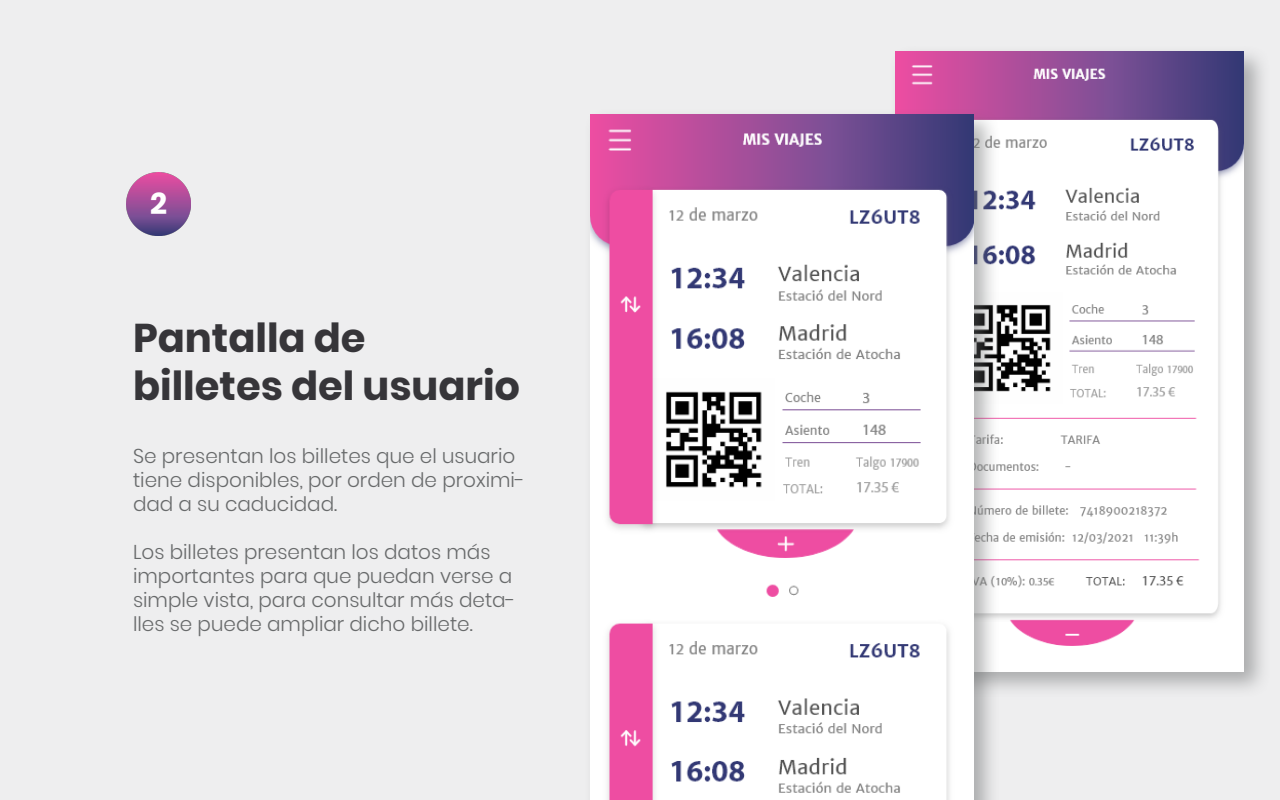
<style>
.page{position:relative;width:1280px;height:800px;background:#eeeeef}
.page>*{position:absolute;margin:0;border:0;box-sizing:border-box;transform-origin:0 0}
.t1{font:700 40px "Poppins";color:#363539}
.t2{font:700 30px "Poppins";color:#fff}
.t3{font:300 20px/24px "Poppins";color:#686a6b}
</style>
<div class="page">
<div style="left:888px;top:45px;width:383px;height:654px;background:#686a6b;opacity:.5"></div>
<img style="left:895px;top:52px;width:349px;height:620px">
<img style="left:127px;top:172px;width:63px;height:64px">
<div style="left:583px;top:107px;width:418px;height:693px;background:#686a6b;opacity:.5"></div>
<img style="left:590px;top:114px;width:384px;height:686px">
<p class="t2" style="left:150px;top:186px;width:18px">2</p>
<p class="t1" style="left:133px;top:315px;width:234px">Pantalla de</p>
<p class="t1" style="left:133px;top:363px;width:389px">billetes del usuario</p>
<p class="t3" style="left:133px;top:444px;width:393px">Se presentan los billetes que el usuario tiene disponibles, por orden de proximi&shy;dad a su caducidad.</p>
<p class="t3" style="left:133px;top:540px;width:384px">Los billetes presentan los datos más importantes para que puedan verse a simple vista, para consultar más deta&shy;lles se puede ampliar dicho billete.</p>
</div>
